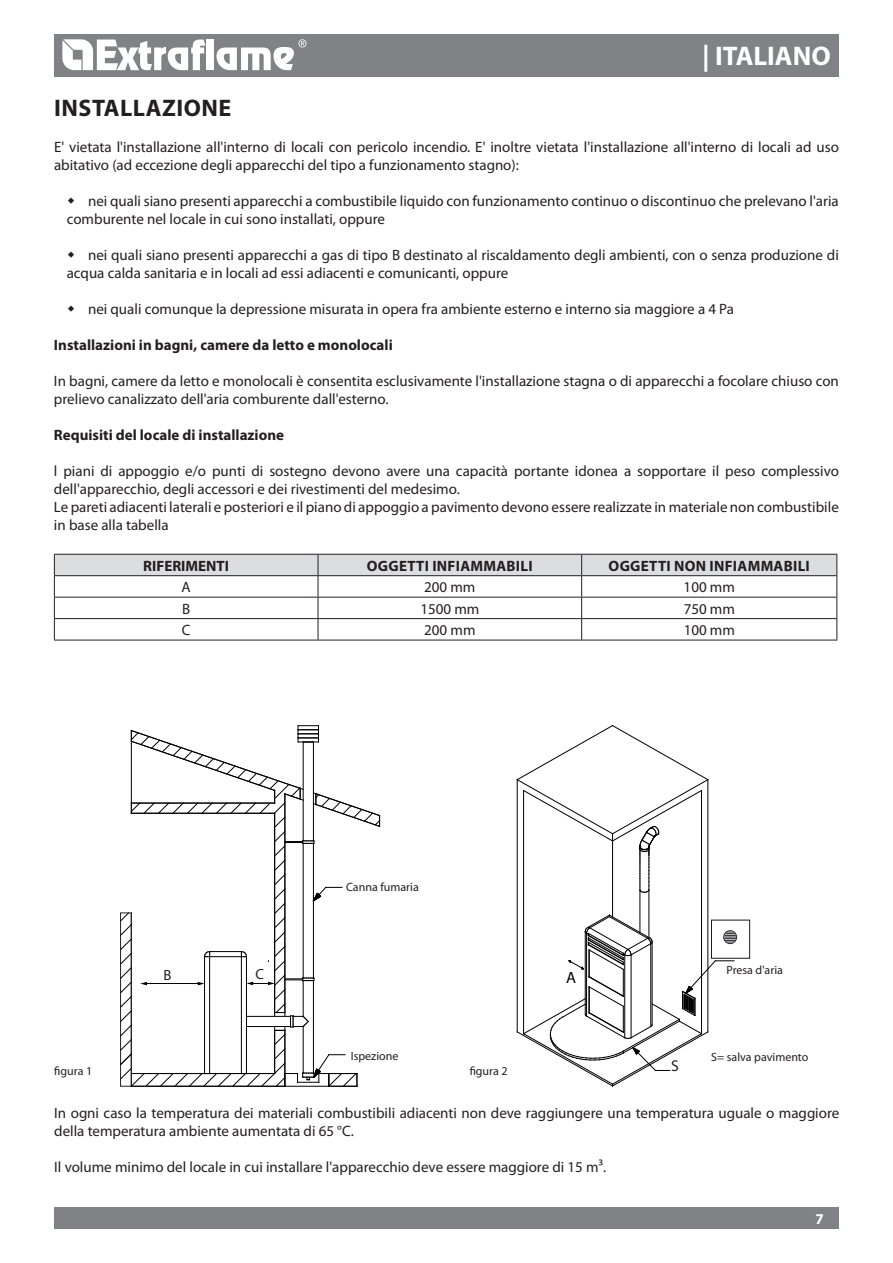
<style>
.page{position:relative;width:893px;height:1263px;background:#fff}
.page>*{position:absolute;margin:0;border:0;box-sizing:border-box;transform-origin:0 0}
.t1{font:700 27px "Myriad Pro";color:#fff}
.t2{font:700 24px "Myriad Pro";color:#231f20}
.t3{font:16.2px "Myriad Pro";color:#000}
.t4{font:15.6px "Myriad Pro";color:#231f20}
.t5{font:15px/18px "Myriad Pro";color:#231f20}
.t6{font:700 15px "Myriad Pro";color:#231f20}
.t7{font:700 15px "Myriad Pro";letter-spacing:.02em;color:#231f20}
.t8{font:700 15px "Myriad Pro";color:#fff}
.t9{font:14.7px "Myriad Pro";color:#231f20}
.t10{font:12px "Myriad Pro";color:#231f20}
</style>
<div class="page">
<div style="left:54px;top:34px;width:785px;height:43px;background:#808285"></div>
<svg style="left:62px;top:39px;width:244px;height:31px"></svg>
<div style="left:54px;top:1208px;width:785px;height:21px;background:#808285"></div>
<svg style="left:120px;top:725px;width:260px;height:362px"></svg>
<hr style="left:708px;top:780px;width:1px;height:252px;background:#000">
<hr style="left:701px;top:790px;width:1px;height:244px;background:#000">
<hr style="left:523px;top:790px;width:1px;height:244px;background:#000">
<hr style="left:612px;top:841px;width:1px;height:76px;background:#000">
<hr style="left:649px;top:890px;width:1px;height:47px;background:#000">
<hr style="left:517px;top:780px;width:1px;height:252px;background:#000">
<hr style="left:640px;top:890px;width:1px;height:42px;background:#000">
<svg style="left:517px;top:725px;width:191px;height:168px"></svg>
<div style="left:711px;top:920px;width:39px;height:38px;border:1px solid #1d181c"></div>
<svg style="left:517px;top:914px;width:220px;height:172px"></svg>
<svg style="left:54px;top:554px;width:783px;height:86px"></svg>
<hr style="left:54px;top:640px;width:264px;height:1px;background:#231f20">
<hr style="left:318px;top:640px;width:264px;height:1px;background:#231f20">
<hr style="left:582px;top:640px;width:255px;height:1px;background:#231f20">
<h1 class="t1" style="left:702px;top:38px;width:27px">| ITALIA</h1>
<h1 class="t1" style="left:793px;top:38px;width:38px">NO</h1>
<h2 class="t2" style="left:54px;top:92px;width:39px">INSTALLAZIO</h2>
<h2 class="t2" style="left:202px;top:92px;width:29px">NE</h2>
<p class="t5" style="left:54px;top:138px;width:786px">E' vietata l'installazione all'interno di locali con pericolo incendio. E' inoltre vietata l'installazione all'interno di locali ad uso abitativo (ad eccezione degli apparecchi del tipo a funzionamento stagno):</p>
<p class="t5" style="left:67px;top:192px;width:774px;text-indent:21px">nei quali siano presenti apparecchi a combustibile liquido con funzionamento continuo o discontinuo che prelevano l'aria comburente nel locale in cui sono installati, oppure</p>
<p class="t5" style="left:67px;top:246px;width:774px;text-indent:21px">nei quali siano presenti apparecchi a gas di tipo B destinato al riscaldamento degli ambienti, con o senza produzione di acqua calda sanitaria e in locali ad essi adiacenti e comunicanti, oppure</p>
<p class="t5" style="left:88px;top:300px;width:648px">nei quali comunque la depressione misurata in opera fra ambiente esterno e interno sia maggiore a 4 Pa</p>
<p class="t6" style="left:54px;top:335px;width:340px">Installazioni in bagni, camere da letto e monolocali</p>
<p class="t5" style="left:54px;top:372px;width:786px">In bagni, camere da letto e monolocali è consentita esclusivamente l'installazione stagna o di apparecchi a focolare chiuso con prelievo canalizzato dell'aria comburente dall'esterno.</p>
<p class="t6" style="left:54px;top:425px;width:232px">Requisiti del locale di installazione</p>
<p class="t5" style="left:54px;top:462px;width:787px">l piani di appoggio e/o punti di sostegno devono avere una capacità portante idonea a sopportare il peso complessivo dell'apparecchio, degli accessori e dei rivestimenti del medesimo.<br>Le pareti adiacenti laterali e posteriori e il piano di appoggio a pavimento devono essere realizzate in materiale non combustibile in base alla tabella</p>
<p class="t6" style="left:143px;top:556px;width:80px">RIFERIMENTI</p>
<p class="t7" style="left:367px;top:556px;width:167px">Oggetti infiammabili</p>
<p class="t7" style="left:609px;top:556px;width:203px">Oggetti non infiammabili</p>
<p class="t5" style="left:182px;top:578px;width:10px">A</p>
<p class="t5" style="left:424px;top:578px;width:53px">200 mm</p>
<p class="t5" style="left:684px;top:578px;width:53px">100 mm</p>
<p class="t5" style="left:182px;top:599px;width:10px">B</p>
<p class="t5" style="left:420px;top:599px;width:60px">1500 mm</p>
<p class="t5" style="left:684px;top:599px;width:53px">750 mm</p>
<p class="t5" style="left:182px;top:621px;width:10px">C</p>
<p class="t5" style="left:424px;top:621px;width:53px">200 mm</p>
<p class="t5" style="left:684px;top:621px;width:53px">100 mm</p>
<p class="t10" style="left:346px;top:880px;width:74px">Canna fumaria</p>
<p class="t9" style="left:163px;top:966px;width:9px">B</p>
<p class="t9" style="left:255px;top:965px;width:10px">C</p>
<p class="t3" style="left:566px;top:968px;width:11px">A</p>
<p class="t10" style="left:351px;top:1049px;width:49px">Ispezione</p>
<p class="t10" style="left:54px;top:1063px;width:39px">figura 1</p>
<p class="t10" style="left:470px;top:1063px;width:39px">figura 2</p>
<p class="t4" style="left:671px;top:1056px;width:9px">S</p>
<p class="t10" style="left:726px;top:963px;width:58px">Presa d'aria</p>
<p class="t10" style="left:711px;top:1049px;width:99px">S= salva pavimento</p>
<p class="t5" style="left:54px;top:1103px;width:787px">In ogni caso la temperatura dei materiali combustibili adiacenti non deve raggiungere una temperatura uguale o maggiore della temperatura ambiente aumentata di 65 °C.</p>
<p class="t5" style="left:54px;top:1157px;width:554px">Il volume minimo del locale in cui installare l'apparecchio deve essere maggiore di 15 m³.</p>
<p class="t8" style="left:815px;top:1209px;width:10px">7</p>
</div>
